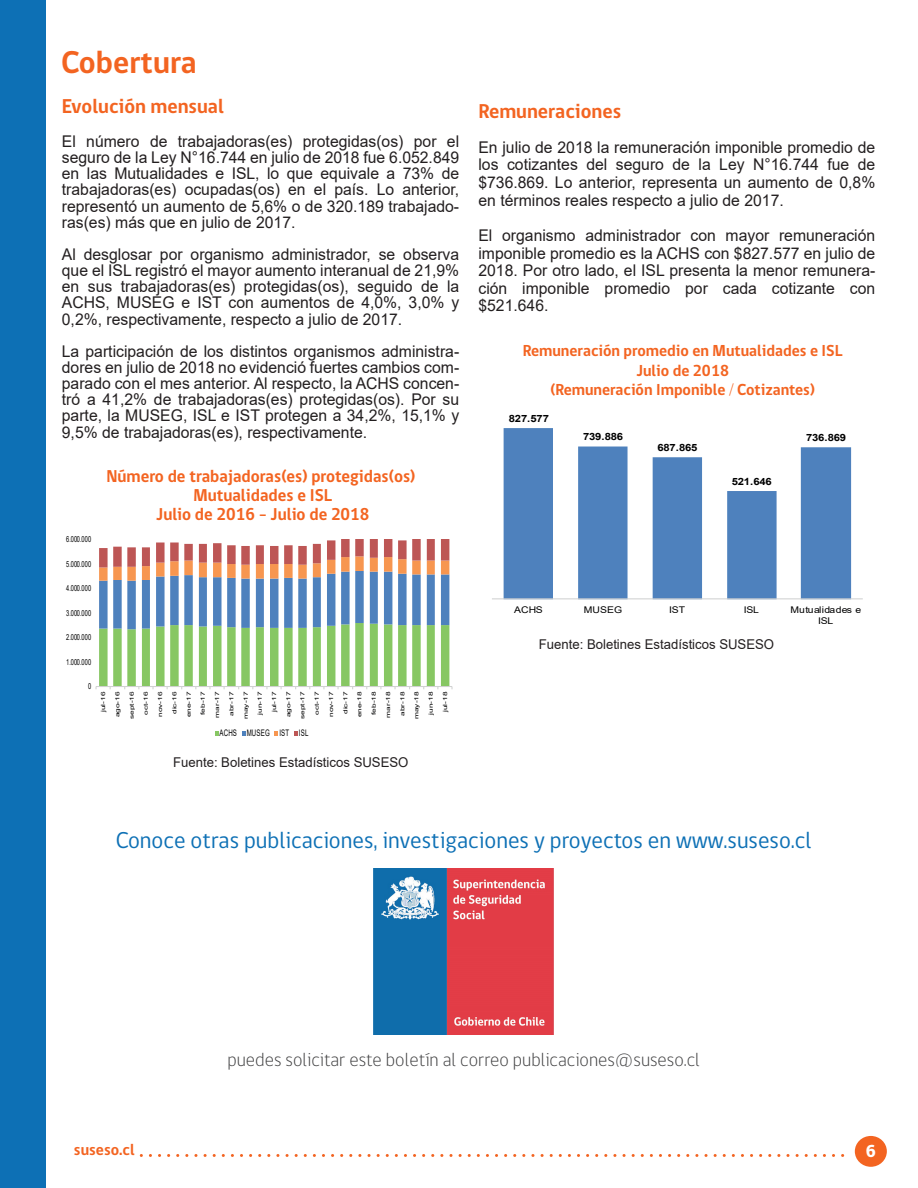
<style>
.page{position:relative;width:918px;height:1188px;background:#fff}
.page>*{position:absolute;margin:0;border:0;box-sizing:border-box;transform-origin:0 0}
.t1{font:700 32.25px "gob CL";color:#f36421}
.t2{font:23.55px "gob CL";color:#0d70b5}
.t3{font:700 20.55px "gob CL";color:#f36421}
.t4{font:300 19.05px "gob CL";color:#3f3f40}
.t5{font:800 17.7px "gob CL";color:#fff}
.t6{font:700 17.55px/19px "gob CL";color:#f36421;text-align:center;scale:.95 1}
.t7{font:700 16.35px/19.4px "gob CL";color:#f36421;text-align:center;scale:.96 1}
.t8{font:16.2px/16.2px "Arial";color:#231f20;text-align:justify}
.t9{font:700 16.2px "gob CL";color:#f36421}
.t10{font:13.5px "Arial";color:#231f20}
.t11{font:700 10.05px "Arial";letter-spacing:-.015em;color:#000001;scale:1.13 1}
.t12{font:9.15px/10.6px "Arial";color:#000001;text-align:center;scale:1.13 1}
.t13{font:9px "Arial";letter-spacing:.025em;color:#000001;scale:.68 1}
.t14{font:8.4px "Arial";letter-spacing:.025em;color:#000001;scale:.68 1}
.t15{font:5.7px "Arial";letter-spacing:.025em;color:#000001;scale:1.47 1}
</style>
<div class="page">
<div style="left:1px;top:0;width:45px;height:1188px;background:#0d70b5"></div>
<div style="left:855px;top:1136px;width:32px;height:31px;background:#f36421;border-radius:50%"></div>
<svg style="left:141px;top:1154px;width:704px;height:3px"></svg>
<img style="left:374px;top:868px;width:180px;height:166px">
<svg style="left:95px;top:539px;width:358px;height:150px"></svg>
<svg style="left:215px;top:731px;width:3px;height:4px"></svg>
<svg style="left:242px;top:731px;width:4px;height:4px"></svg>
<svg style="left:275px;top:731px;width:3px;height:4px"></svg>
<svg style="left:295px;top:731px;width:3px;height:4px"></svg>
<svg style="left:504px;top:428px;width:347px;height:170px;fill:#4e81bd"></svg>
<hr style="left:492px;top:598px;width:371px;height:1px;background:#d0d1d1">
<h1 class="t1" style="left:61px;top:40px;width:137px">Cobertura</h1>
<p class="t3" style="left:62px;top:92px;width:164px">Evolución mensual</p>
<p class="t8" style="left:62px;top:133px;width:399px">El número de trabajadoras(es) protegidas(os) por el seguro de la Ley N°16.744 en julio de 2018 fue 6.052.849 en las Mutualidades e ISL, lo que equivale a 73% de trabajadoras(es) ocupadas(os) en el país. Lo anterior, representó un aumento de 5,6% o de 320.189 trabajado&shy;ras(es) más que en julio de 2017.</p>
<p class="t8" style="left:62px;top:246px;width:399px">Al desglosar por organismo administrador, se observa que el ISL registró el mayor aumento interanual de 21,9% en sus trabajadoras(es) protegidas(os), seguido de la ACHS, MUSEG e IST con aumentos de 4,0%, 3,0% y 0,2%, respectivamente, respecto a julio de 2017.</p>
<p class="t8" style="left:62px;top:343px;width:399px">La participación de los distintos organismos administra&shy;dores en julio de 2018 no evidenció fuertes cambios com&shy;parado con el mes anterior. Al respecto, la ACHS concen&shy;tró a 41,2% de trabajadoras(es) protegidas(os). Por su parte, la MUSEG, ISL e IST protegen a 34,2%, 15,1% y 9,5% de trabajadoras(es), respectivamente.</p>
<p class="t14" style="left:66px;top:533px;width:39px">6.000.000</p>
<p class="t14" style="left:66px;top:558px;width:39px">5.000.000</p>
<p class="t14" style="left:66px;top:582px;width:39px">4.000.000</p>
<p class="t14" style="left:66px;top:607px;width:39px">3.000.000</p>
<p class="t14" style="left:66px;top:631px;width:39px">2.000.000</p>
<p class="t14" style="left:66px;top:656px;width:39px">1.000.000</p>
<p class="t14" style="left:88px;top:680px;width:6px">0</p>
<p class="t6" style="left:106px;top:467px;width:327px">Número de trabajadoras(es) protegidas(os)<br>Mutualidades e ISL<br>Julio de 2016 - Julio de 2018</p>
<p class="t15" style="left:99px;top:712px;width:15px;rotate:-90deg">jul-16</p>
<p class="t15" style="left:114px;top:717px;width:19px;rotate:-90deg">ago-16</p>
<p class="t15" style="left:128px;top:719px;width:20px;rotate:-90deg">sept-16</p>
<p class="t15" style="left:142px;top:715px;width:17px;rotate:-90deg">oct-16</p>
<p class="t15" style="left:156px;top:717px;width:19px;rotate:-90deg">nov-16</p>
<p class="t15" style="left:171px;top:714px;width:17px;rotate:-90deg">dic-16</p>
<p class="t15" style="left:185px;top:717px;width:19px;rotate:-90deg">ene-17</p>
<p class="t15" style="left:199px;top:715px;width:17px;rotate:-90deg">feb-17</p>
<p class="t15" style="left:213px;top:718px;width:19px;rotate:-90deg">mar-17</p>
<p class="t15" style="left:228px;top:716px;width:18px;rotate:-90deg">abr-17</p>
<p class="t15" style="left:242px;top:719px;width:20px;rotate:-90deg">may-17</p>
<p class="t15" style="left:256px;top:715px;width:17px;rotate:-90deg">jun-17</p>
<p class="t15" style="left:270px;top:712px;width:15px;rotate:-90deg">jul-17</p>
<p class="t15" style="left:284px;top:717px;width:19px;rotate:-90deg">ago-17</p>
<p class="t15" style="left:299px;top:719px;width:20px;rotate:-90deg">sept-17</p>
<p class="t15" style="left:313px;top:715px;width:17px;rotate:-90deg">oct-17</p>
<p class="t15" style="left:327px;top:717px;width:19px;rotate:-90deg">nov-17</p>
<p class="t15" style="left:341px;top:714px;width:17px;rotate:-90deg">dic-17</p>
<p class="t15" style="left:356px;top:717px;width:19px;rotate:-90deg">ene-18</p>
<p class="t15" style="left:370px;top:715px;width:17px;rotate:-90deg">feb-18</p>
<p class="t15" style="left:384px;top:718px;width:19px;rotate:-90deg">mar-18</p>
<p class="t15" style="left:398px;top:716px;width:18px;rotate:-90deg">abr-18</p>
<p class="t15" style="left:413px;top:719px;width:20px;rotate:-90deg">may-18</p>
<p class="t15" style="left:427px;top:715px;width:17px;rotate:-90deg">jun-18</p>
<p class="t15" style="left:441px;top:712px;width:15px;rotate:-90deg">jul-18</p>
<p class="t13" style="left:220px;top:727px;width:132px">ACHS MUSEG IST ISL</p>
<p class="t10" style="left:173px;top:753px;width:237px">Fuente: Boletines Estadísticos SUSESO</p>
<p class="t3" style="left:478px;top:97px;width:144px">Remuneraciones</p>
<p class="t8" style="left:478px;top:138px;width:398px;line-height:17.5px">En julio de 2018 la remuneración imponible promedio de los cotizantes del seguro de la Ley N°16.744 fue de $736.869. Lo anterior, representa un aumento de 0,8% en términos reales respecto a julio de 2017.</p>
<p class="t8" style="left:478px;top:226px;width:398px;line-height:17.5px">El organismo administrador con mayor remuneración imponible promedio es la ACHS con $827.577 en julio de 2018. Por otro lado, el ISL presenta la menor remunera&shy;ción imponible promedio por cada cotizante con $521.646.</p>
<p class="t7" style="left:523px;top:342px;width:335px">Remuneración promedio en Mutualidades e ISL<br>Julio de 2018<br>(Remuneración Imponible / Cotizantes)</p>
<p class="t11" style="left:509px;top:411px;width:37px">827.577</p>
<p class="t11" style="left:583px;top:429px;width:37px">739.886</p>
<p class="t11" style="left:657px;top:440px;width:37px">687.865</p>
<p class="t11" style="left:732px;top:474px;width:37px">521.646</p>
<p class="t11" style="left:806px;top:430px;width:37px">736.869</p>
<p class="t12" style="left:514px;top:605px;width:27px">ACHS</p>
<p class="t12" style="left:584px;top:605px;width:35px">MUSEG</p>
<p class="t12" style="left:669px;top:605px;width:16px">IST</p>
<p class="t12" style="left:744px;top:605px;width:15px">ISL</p>
<p class="t12" style="left:791px;top:605px;width:64px">Mutualidades e<br>ISL</p>
<p class="t10" style="left:539px;top:635px;width:237px">Fuente: Boletines Estadísticos SUSESO</p>
<h2 class="t2" style="left:116px;top:824px;width:697px">Conoce otras publicaciones, investigaciones y proyectos en www.suseso.cl</h2>
<p class="t9" style="left:74px;top:1139px;width:62px">suseso.cl</p>
<p class="t4" style="left:227px;top:1047px;width:474px">puedes solicitar este boletín al correo publicaciones@suseso.cl</p>
<p class="t5" style="left:866px;top:1139px;width:12px">6</p>
</div>
